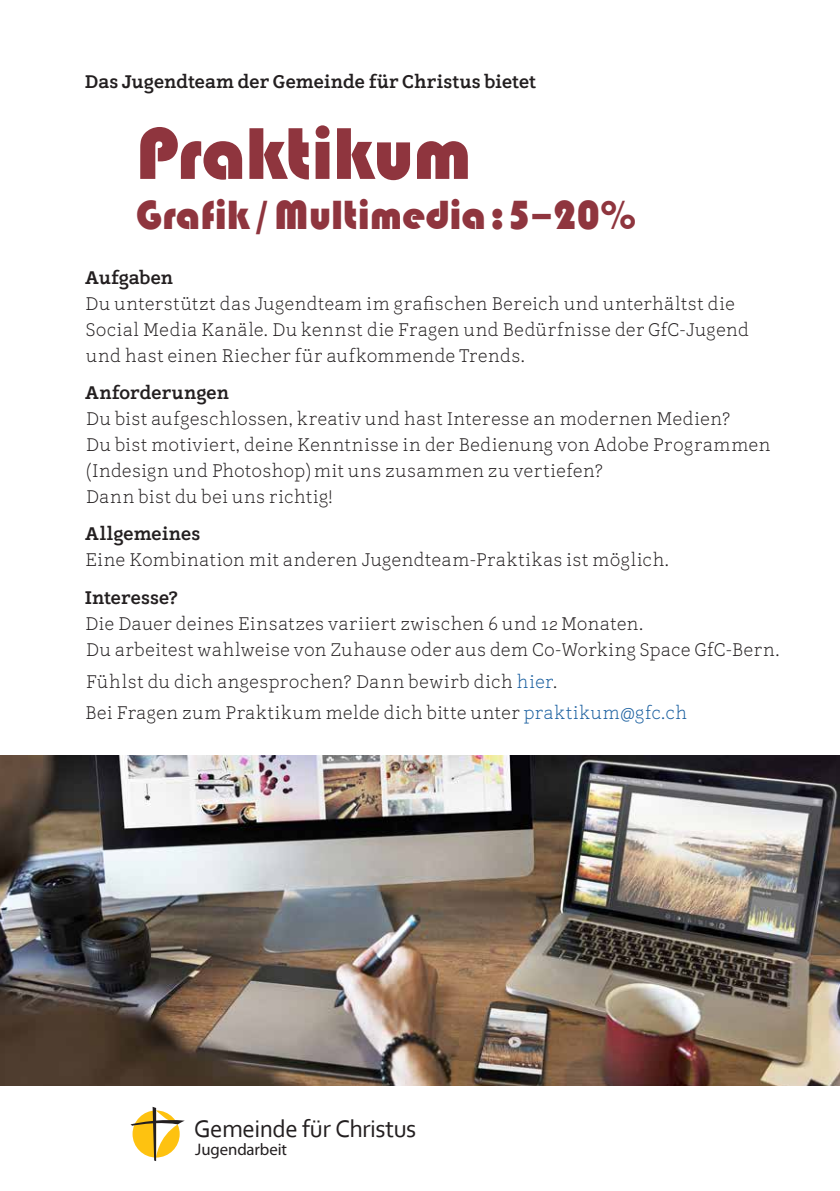
<style>
.page{position:relative;width:840px;height:1191px;background:#fff}
.page>*{position:absolute;margin:0;border:0;box-sizing:border-box;transform-origin:0 0}
.t1{font:76px "Bauhaus 93";letter-spacing:-.01em;color:#8f353e}
.t2{font:42px "Bauhaus 93";letter-spacing:-.005em;color:#8f353e}
.t3{font:25.2px "Corbel";letter-spacing:-.02em;color:#231f20}
.t4{font:18px/26px "Tulia";letter-spacing:.005em;color:#231f20}
.t5{font:700 18px "Tulia";color:#231f20}
.t6{font:16.8px "Myriad Pro";letter-spacing:-.005em;color:#231f20}
.s1{font-weight:700}
.s2{font-size:17.2px}
.s3{color:#175d9e}
</style>
<div class="page">
<img style="left:0;top:755px;width:839px;height:330px">
<svg style="left:130px;top:1106px;width:55px;height:55px"></svg>
<p class="t5" style="left:85px;top:69px;width:452px">Das Jugendteam der Gemeinde für Christus bietet</p>
<h1 class="t1" style="left:136px;top:111px;width:337px">Praktikum</h1>
<h2 class="t2" style="left:136px;top:191px;width:503px">Grafik/Multimedia:5–20%</h2>
<p class="t5" style="left:85px;top:265px;width:90px">Aufgaben</p>
<p class="t4" style="left:85px;top:290px;width:665px">Du unterstützt das Jugendteam im grafischen Bereich und unterhältst die<br>Social Media Kanäle. Du kennst die Fragen und Bedürfnisse der GfC-Jugend und hast einen Riecher für aufkommende Trends.</p>
<p class="t5" style="left:85px;top:381px;width:145px">Anforderungen</p>
<p class="t4" style="left:86px;top:405px;width:686px">Du bist aufgeschlossen, kreativ und hast Interesse an modernen Medien?<br>Du bist motiviert, deine Kenntnisse in der Bedienung von Adobe Programmen (Indesign und Photoshop) mit uns zusammen zu vertiefen?<br>Dann bist du bei uns richtig!</p>
<p class="t5" style="left:85px;top:522px;width:117px">Allgemeines</p>
<p class="t4" style="left:85px;top:547px;width:585px">Eine Kombination mit anderen Jugendteam-Praktikas ist möglich.</p>
<p class="t4" style="left:85px;top:584px;width:695px"><span class="s1">Interesse?<br></span>Die Dauer deines Einsatzes variiert zwischen <span class="s2">6</span> und <span class="s2">12</span>Monaten.<br>Du arbeitest wahlweise von Zuhause oder aus dem Co-Working Space GfC-Bern.</p>
<p class="t4" style="left:85px;top:665px;width:603px;line-height:31.6px">Fühlst du dich angesprochen? Dann bewirb dich <span class="s3">hier</span>.<br>Bei Fragen zum Praktikum melde dich bitte unter <span class="s3">praktikum@gfc.ch</span></p>
<h3 class="t3" style="left:194px;top:1113px;width:224px">Gemeinde für Christus</h3>
<p class="t6" style="left:195px;top:1139px;width:93px">Jugendarbeit</p>
</div>
